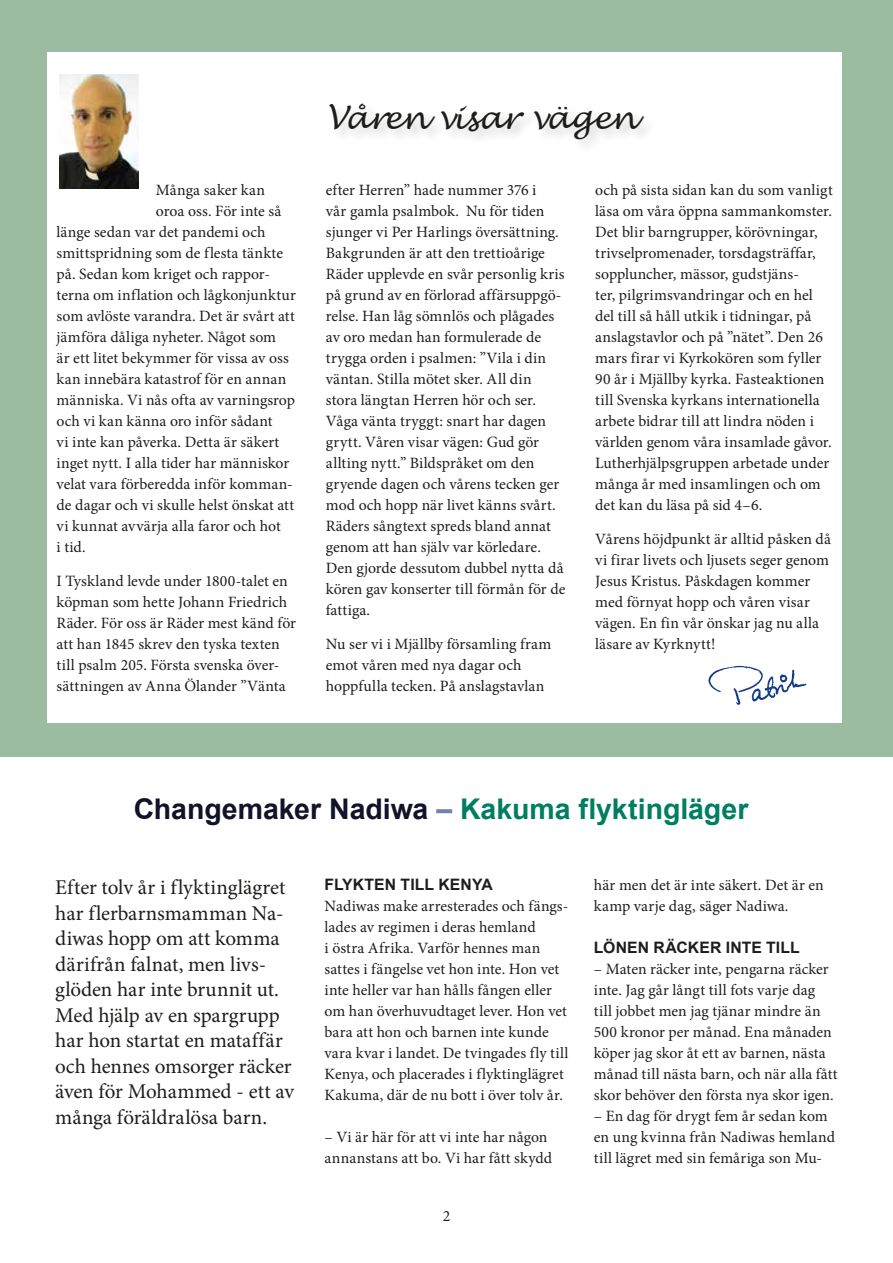
<style>
.page{position:relative;width:893px;height:1263px;background:#fff}
.page>*{position:absolute;margin:0;border:0;box-sizing:border-box;transform-origin:0 0}
.t1{font:italic 31.5px "Lucida Handwriting";letter-spacing:-.02em;color:#1d1d1b}
.t2{font:700 28.5px "Arial";color:#007e61}
.t3{font:21px/25.5px "Minion Pro";letter-spacing:-.005em;color:#1d1d1b}
.t4{font:italic 21px "Arial";letter-spacing:-.005em;color:#1d1d1b}
.t5{font:15.75px/21px "Minion Pro";letter-spacing:.005em;color:#1d1d1b}
.t6{font:700 15.75px "Arial";letter-spacing:.005em;color:#1d1d1b}
.s1{color:#121328}
.s2{color:#7481ae}
</style>
<div class="page">
<div style="left:0;top:0;width:893px;height:757px;background:#9bbca0"></div>
<div style="left:48px;top:52px;width:794px;height:671px;background:#fff"></div>
<img style="left:708px;top:665px;width:99px;height:40px">
<img style="left:59px;top:74px;width:80px;height:115px">
<h1 class="t1" style="left:327px;top:98px;width:311px">Våren visar vägen</h1>
<h3 class="t4" style="left:292px;top:107px;width:310px">(Hämtat ur Sölvesborgstidningen)</h3>
<p class="t5" style="left:156px;top:180px;width:111px">Många saker kan</p>
<p class="t5" style="left:156px;top:201px;width:127px">oroa oss. För inte så</p>
<p class="t5" style="left:57px;top:222px;width:210px">länge sedan var det pandemi och</p>
<p class="t5" style="left:57px;top:243px;width:228px">smittspridning som de flesta tänkte</p>
<p class="t5" style="left:57px;top:264px;width:215px">på. Sedan kom kriget och rappor-</p>
<p class="t5" style="left:57px;top:285px;width:241px">terna om inflation och lågkonjunktur</p>
<p class="t5" style="left:57px;top:306px;width:240px">som avlöste varandra. Det är svårt att</p>
<p class="t5" style="left:57px;top:327px;width:221px">jämföra dåliga nyheter. Något som</p>
<p class="t5" style="left:57px;top:348px;width:234px">är ett litet bekymmer för vissa av oss</p>
<p class="t5" style="left:57px;top:369px;width:231px">kan innebära katastrof för en annan</p>
<p class="t5" style="left:57px;top:390px;width:240px">människa. Vi nås ofta av varningsrop</p>
<p class="t5" style="left:57px;top:411px;width:218px">och vi kan känna oro inför sådant</p>
<p class="t5" style="left:57px;top:432px;width:224px">vi inte kan påverka. Detta är säkert</p>
<p class="t5" style="left:57px;top:453px;width:234px">inget nytt. I alla tider har människor</p>
<p class="t5" style="left:57px;top:474px;width:238px">velat vara förberedda inför komman-</p>
<p class="t5" style="left:57px;top:495px;width:239px">de dagar och vi skulle helst önskat att</p>
<p class="t5" style="left:57px;top:516px;width:226px">vi kunnat avvärja alla faror och hot</p>
<p class="t5" style="left:57px;top:537px;width:31px">i tid.</p>
<p class="t5" style="left:57px;top:570px;width:241px">I Tyskland levde under 1800-talet en köpman som hette Johann Friedrich Räder. För oss är Räder mest känd för att han 1845 skrev den tyska texten till psalm 205. Första svenska över&shy;sättningen av Anna Ölander ”Vänta</p>
<p class="t5" style="left:326px;top:180px;width:241px">efter Herren” hade nummer 376 i<br>vår gamla psalmbok. Nu för tiden sjunger vi Per Harlings översättning.<br>Bakgrunden är att den trettioårige Räder upplevde en svår personlig kris på grund av en förlorad affärsuppgö&shy;relse. Han låg sömnlös och plågades av oro medan han formulerade de trygga orden i psalmen: ”Vila i din väntan. Stilla mötet sker. All din stora längtan Herren hör och ser.<br>Våga vänta tryggt: snart har dagen grytt. Våren visar vägen: Gud gör allting nytt.” Bildspråket om den gryende dagen och vårens tecken ger mod och hopp när livet känns svårt.<br>Räders sångtext spreds bland annat genom att han själv var körledare.<br>Den gjorde dessutom dubbel nytta då kören gav konserter till förmån för de fattiga.</p>
<p class="t5" style="left:326px;top:633px;width:227px">Nu ser vi i Mjällby församling fram emot våren med nya dagar och hoppfulla tecken. På anslagstavlan</p>
<p class="t5" style="left:595px;top:179px;width:239px">och på sista sidan kan du som vanligt läsa om våra öppna sammankomster.<br>Det blir barngrupper, körövningar, trivselpromenader, torsdagsträffar, soppluncher, mässor, gudstjäns-<br>ter, pilgrimsvandringar och en hel del till så håll utkik i tidningar, på anslagstavlor och på ”nätet”. Den 26 mars firar vi Kyrkokören som fyller 90 år i Mjällby kyrka. Fasteaktionen till Svenska kyrkans internationella arbete bidrar till att lindra nöden i världen genom våra insamlade gåvor.<br>Lutherhjälpsgruppen arbetade under många år med insamlingen och om det kan du läsa på sid 4–6.</p>
<p class="t5" style="left:595px;top:528px;width:237px">Vårens höjdpunkt är alltid påsken då vi firar livets och ljusets seger genom<br>Jesus Kristus. Påskdagen kommer med förnyat hopp och våren visar vägen. En fin vår önskar jag nu alla läsare av Kyrknytt!</p>
<h2 class="t2" style="left:134px;top:790px;width:616px"><span class="s1">Changemaker Nadiwa</span> <span class="s2">–</span> Kakuma flyktingläger</h2>
<p class="t3" style="left:55px;top:875px;width:240px">Efter tolv år i flyktinglägret har flerbarnsmamman Na&shy;diwas hopp om att komma därifrån falnat, men livs&shy;glöden har inte brunnit ut.<br>Med hjälp av en spargrupp har hon startat en mataffär och hennes omsorger räcker även för Mohammed - ett av många föräldralösa barn.</p>
<p class="t6" style="left:325px;top:874px;width:170px">FLYKTEN TILL KENYA</p>
<p class="t5" style="left:325px;top:896px;width:245px">Nadiwas make arresterades och fängs&shy;lades av regimen i deras hemland<br>i östra Afrika. Varför hennes man sattes i fängelse vet hon inte. Hon vet inte heller var han hålls fången eller om han överhuvudtaget lever. Hon vet bara att hon och barnen inte kunde vara kvar i landet. De tvingades fly till Kenya, och placerades i flyktinglägret Kakuma, där de nu bott i över tolv år.</p>
<p class="t5" style="left:325px;top:1127px;width:229px">– Vi är här för att vi inte har någon annanstans att bo. Vi har fått skydd</p>
<p class="t5" style="left:443px;top:1205px;width:9px">2</p>
<p class="t5" style="left:594px;top:875px;width:231px">här men det är inte säkert. Det är en kamp varje dag, säger Nadiwa.</p>
<p class="t6" style="left:594px;top:937px;width:207px">LÖNEN RÄCKER INTE TILL</p>
<p class="t5" style="left:594px;top:959px;width:245px">– Maten räcker inte, pengarna räcker inte. Jag går långt till fots varje dag<br>till jobbet men jag tjänar mindre än 500 kronor per månad. Ena månaden köper jag skor åt ett av barnen, nästa månad till nästa barn, och när alla fått skor behöver den första nya skor igen.</p>
<p class="t5" style="left:594px;top:1106px;width:243px">– En dag för drygt fem år sedan kom en ung kvinna från Nadiwas hemland till lägret med sin femåriga son Mu-</p>
</div>
